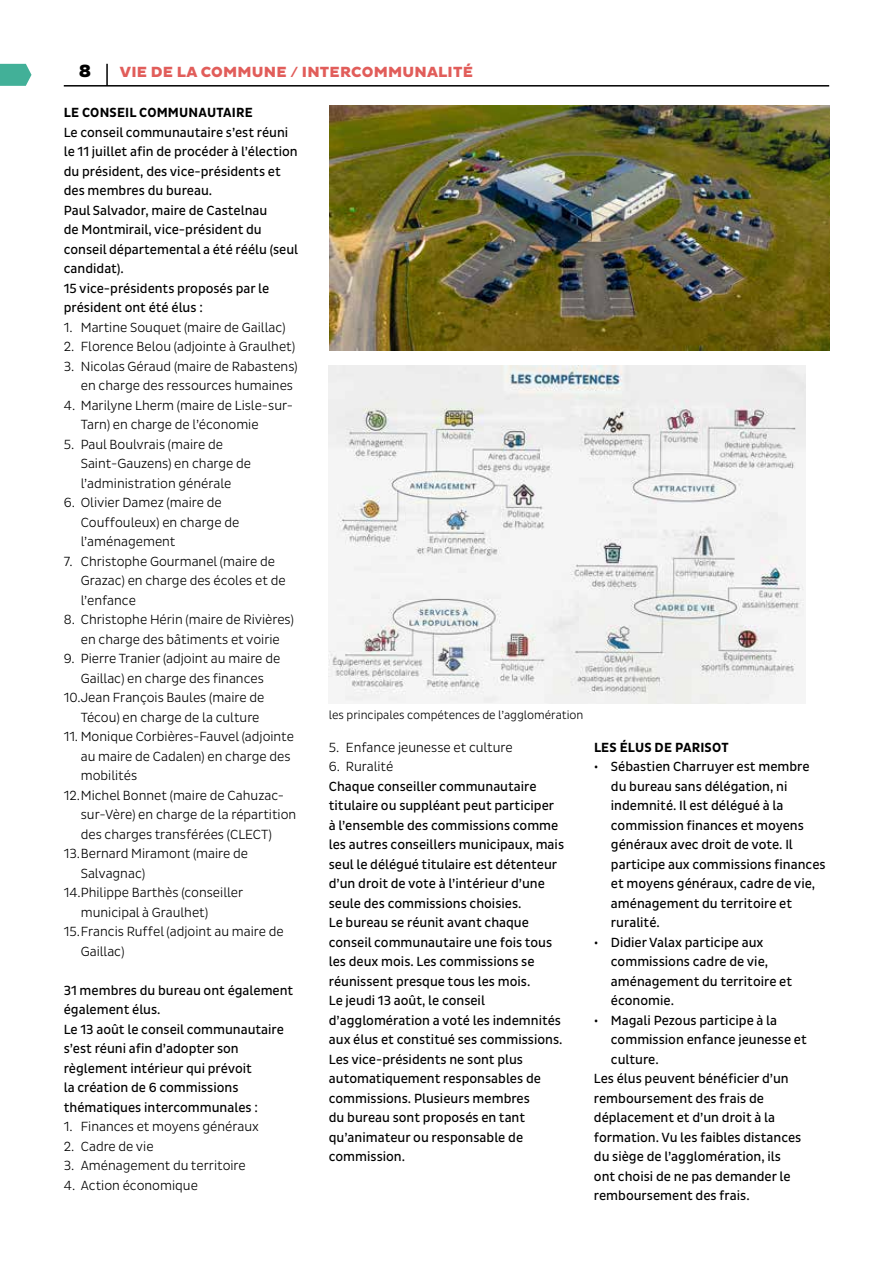
<style>
.page{position:relative;width:893px;height:1263px;background:#fff}
.page>*{position:absolute;margin:0;border:0;box-sizing:border-box;transform-origin:0 0}
.t1{font:800 18px "Pluto Sans";color:#000}
.t2{font:800 15px "Pluto Sans";letter-spacing:.015em;color:#e15d5a}
.t3{font:13.5px/19.5px "Pluto Sans Cond";color:#000}
.t4{font:300 13.5px/19.5px "Pluto Sans Cond";color:#000}
.t5{font:700 13.5px "Pluto Sans Cond";letter-spacing:.015em;color:#000}
.t6{font:300 12px "Pluto Sans Cond";color:#000}
</style>
<div class="page">
<hr style="left:64px;top:85px;width:765px;height:2px;background:#000">
<hr style="left:106px;top:64px;width:2px;height:22px;background:#000">
<svg style="left:0;top:64px;width:32px;height:22px"></svg>
<img style="left:329px;top:365px;width:477px;height:338px">
<img style="left:329px;top:106px;width:500px;height:244px">
<h1 class="t1" style="left:79px;top:61px;width:14px">8</h1>
<p class="t2" style="left:120px;top:63px;width:355px">VIE DE LA COMMUNE / INTERCOMMUNALITÉ</p>
<p class="t5" style="left:64px;top:105px;width:190px">LE CONSEIL COMMUNAUTAIRE</p>
<p class="t3" style="left:64px;top:123px;width:236px">Le conseil communautaire s’est réuni le 11 juillet afin de procéder à l’élection du président, des vice-présidents et des membres du bureau.<br>Paul Salvador, maire de Castelnau<br>de Montmirail, vice-président du conseil départemental a été réélu (seul candidat).<br>15 vice-présidents proposés par le président ont été élus :</p>
<p class="t4" style="left:64px;top:317px;width:223px">1. Martine Souquet (maire de Gaillac)</p>
<p class="t4" style="left:64px;top:337px;width:233px">2. Florence Belou (adjointe à Graulhet)</p>
<p class="t4" style="left:81px;top:356px;width:218px;text-indent:-17px">3. Nicolas Géraud (maire de Rabastens) en charge des ressources humaines</p>
<p class="t4" style="left:81px;top:395px;width:214px;text-indent:-17px">4. Marilyne Lherm (maire de Lisle-sur-<br>Tarn) en charge de l’économie</p>
<p class="t4" style="left:81px;top:434px;width:172px;text-indent:-17px">5. Paul Boulvrais (maire de<br>Saint-Gauzens) en charge de l’administration générale</p>
<p class="t4" style="left:81px;top:493px;width:160px;text-indent:-17px">6. Olivier Damez (maire de<br>Couffouleux) en charge de l’aménagement</p>
<p class="t4" style="left:81px;top:551px;width:206px;text-indent:-17px">7. Christophe Gourmanel (maire de<br>Grazac) en charge des écoles et de l’enfance</p>
<p class="t4" style="left:64px;top:610px;width:232px;text-align:center">8. Christophe Hérin (maire de Rivières) en charge des bâtiments et voirie</p>
<p class="t4" style="left:64px;top:649px;width:218px">9. Pierre Tranier (adjoint au maire de</p>
<p class="t4" style="left:81px;top:668px;width:185px">Gaillac) en charge des finances</p>
<p class="t4" style="left:64px;top:688px;width:202px">10.Jean François Baules (maire de</p>
<p class="t4" style="left:81px;top:707px;width:180px">Técou) en charge de la culture</p>
<p class="t4" style="left:64px;top:727px;width:232px">11. Monique Corbières-Fauvel (adjointe</p>
<p class="t4" style="left:81px;top:746px;width:211px">au maire de Cadalen) en charge des</p>
<p class="t4" style="left:81px;top:766px;width:58px">mobilités</p>
<p class="t4" style="left:64px;top:785px;width:222px">12.Michel Bonnet (maire de Cahuzac-</p>
<p class="t4" style="left:81px;top:805px;width:217px">sur-Vère) en charge de la répartition</p>
<p class="t4" style="left:81px;top:824px;width:193px">des charges transférées (CLECT)</p>
<p class="t4" style="left:64px;top:844px;width:186px">13.Bernard Miramont (maire de</p>
<p class="t4" style="left:81px;top:863px;width:66px">Salvagnac)</p>
<p class="t4" style="left:64px;top:883px;width:181px">14.Philippe Barthès (conseiller</p>
<p class="t4" style="left:81px;top:902px;width:129px">municipal à Graulhet)</p>
<p class="t4" style="left:64px;top:922px;width:222px">15.Francis Ruffel (adjoint au maire de</p>
<p class="t4" style="left:81px;top:941px;width:45px">Gaillac)</p>
<p class="t3" style="left:64px;top:980px;width:231px">31 membres du bureau ont également également élus.<br>Le 13 août le conseil communautaire s’est réuni afin d’adopter son règlement intérieur qui prévoit<br>la création de 6 commissions thématiques intercommunales :</p>
<p class="t4" style="left:64px;top:1117px;width:197px">1. Finances et moyens généraux</p>
<p class="t4" style="left:64px;top:1136px;width:91px">2. Cadre de vie</p>
<p class="t4" style="left:64px;top:1156px;width:184px">3. Aménagement du territoire</p>
<p class="t4" style="left:64px;top:1175px;width:136px">4. Action économique</p>
<p class="t6" style="left:329px;top:708px;width:256px">les principales compétences de l’agglomération</p>
<p class="t4" style="left:329px;top:738px;width:185px">5. Enfance jeunesse et culture</p>
<p class="t4" style="left:329px;top:757px;width:66px">6. Ruralité</p>
<p class="t3" style="left:329px;top:777px;width:237px">Chaque conseiller communautaire titulaire ou suppléant peut participer à l’ensemble des commissions comme les autres conseillers municipaux, mais seul le délégué titulaire est détenteur d’un droit de vote à l’intérieur d’une seule des commissions choisies.<br>Le bureau se réunit avant chaque conseil communautaire une fois tous les deux mois. Les commissions se réunissent presque tous les mois.<br>Le jeudi 13 août, le conseil d’agglomération a voté les indemnités aux élus et constitué ses commissions.<br>Les vice-présidents ne sont plus automatiquement responsables de commissions. Plusieurs membres<br>du bureau sont proposés en tant qu’animateur ou responsable de commission.</p>
<p class="t5" style="left:594px;top:739px;width:136px">LES ÉLUS DE PARISOT</p>
<p class="t3" style="left:611px;top:757px;width:216px;text-indent:-17px">• Sébastien Charruyer est membre du bureau sans délégation, ni indemnité. Il est délégué à la commission finances et moyens généraux avec droit de vote. Il participe aux commissions finances et moyens généraux, cadre de vie, aménagement du territoire et ruralité.</p>
<p class="t3" style="left:611px;top:932px;width:183px;text-indent:-17px">• Didier Valax participe aux commissions cadre de vie, aménagement du territoire et économie.</p>
<p class="t3" style="left:594px;top:1010px;width:185px">• Magali Pezous participe à la</p>
<p class="t3" style="left:611px;top:1030px;width:197px">commission enfance jeunesse et</p>
<p class="t3" style="left:611px;top:1049px;width:49px">culture.</p>
<p class="t3" style="left:594px;top:1069px;width:196px">Les élus peuvent bénéficier d’un</p>
<p class="t3" style="left:594px;top:1088px;width:172px">remboursement des frais de</p>
<p class="t3" style="left:594px;top:1108px;width:183px">déplacement et d’un droit à la</p>
<p class="t3" style="left:594px;top:1127px;width:209px">formation. Vu les faibles distances</p>
<p class="t3" style="left:594px;top:1147px;width:189px">du siège de l’agglomération, ils</p>
<p class="t3" style="left:594px;top:1166px;width:198px">ont choisi de ne pas demander le</p>
<p class="t3" style="left:594px;top:1186px;width:157px">remboursement des frais.</p>
</div>
